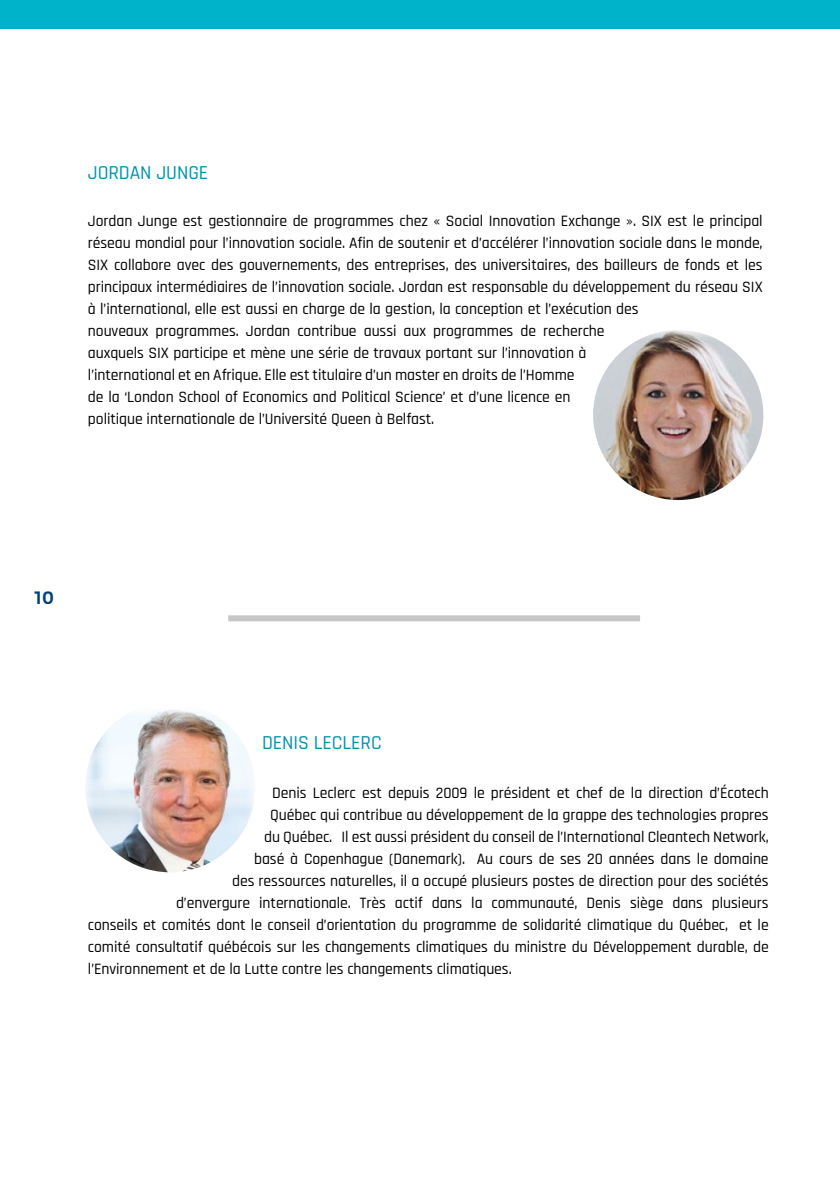
<style>
.page{position:relative;width:840px;height:1191px;background:#fff}
.page>*{position:absolute;margin:0;border:0;box-sizing:border-box;transform-origin:0 0}
.t1{font:500 20px "Rajdhani";letter-spacing:-.005em;color:#0093ad}
.t2{font:700 20px "Scout";color:#004379}
.t3{font:500 16px/22px "Rajdhani";letter-spacing:-.005em;color:#000}
</style>
<div class="page">
<div style="left:0;top:0;width:839px;height:28px;background:#00b3cb"></div>
<img style="left:592px;top:330px;width:171px;height:170px;border-radius:85px">
<div style="left:228px;top:615px;width:411px;height:6px;background:#c6c6c6"></div>
<img style="left:85px;top:702px;width:170px;height:170px;border-radius:85px">
<p class="t1" style="left:88px;top:161px;width:122px">JORDAN JUNGE</p>
<p class="t3" style="left:88px;top:210px;width:676px">Jordan Junge est gestionnaire de programmes chez « Social Innovation Exchange ». SIX est le principal réseau mondial pour l’innovation sociale. Afin de soutenir et d’accélérer l’innovation sociale dans le monde, SIX collabore avec des gouvernements, des entreprises, des universitaires, des bailleurs de fonds et les principaux intermédiaires de l’innovation sociale. Jordan est responsable du développement du réseau SIX à l’international, elle est aussi en charge de la gestion, la conception et l’exécution des<br>nouveaux programmes. Jordan contribue aussi aux programmes de recherche<br>auxquels SIX participe et mène une série de travaux portant sur l’innovation à<br>l’international et en Afrique. Elle est titulaire d’un master en droits de l’Homme<br>de la ‘London School of Economics and Political Science’ et d’une licence en<br>politique internationale de l’Université Queen à Belfast.</p>
<p class="t2" style="left:34px;top:584px;width:22px">10</p>
<p class="t1" style="left:262px;top:731px;width:121px">DENIS LECLERC</p>
<p class="t3" style="left:272px;top:782px;width:498px">Denis Leclerc est depuis 2009 le président et chef de la direction d’Écotech</p>
<p class="t3" style="left:270px;top:804px;width:499px">Québec qui contribue au développement de la grappe des technologies propres</p>
<p class="t3" style="left:264px;top:826px;width:506px">du Québec. Il est aussi président du conseil de l’International Cleantech Network,</p>
<p class="t3" style="left:254px;top:848px;width:516px">basé à Copenhague (Danemark). Au cours de ses 20 années dans le domaine</p>
<p class="t3" style="left:232px;top:870px;width:537px">des ressources naturelles, il a occupé plusieurs postes de direction pour des sociétés</p>
<p class="t3" style="left:176px;top:892px;width:594px">d’envergure internationale. Très actif dans la communauté, Denis siège dans plusieurs</p>
<p class="t3" style="left:88px;top:914px;width:681px">conseils et comités dont le conseil d’orientation du programme de solidarité climatique du Québec, et le</p>
<p class="t3" style="left:88px;top:936px;width:682px">comité consultatif québécois sur les changements climatiques du ministre du Développement durable, de</p>
<p class="t3" style="left:88px;top:958px;width:425px">l’Environnement et de la Lutte contre les changements climatiques.</p>
</div>
